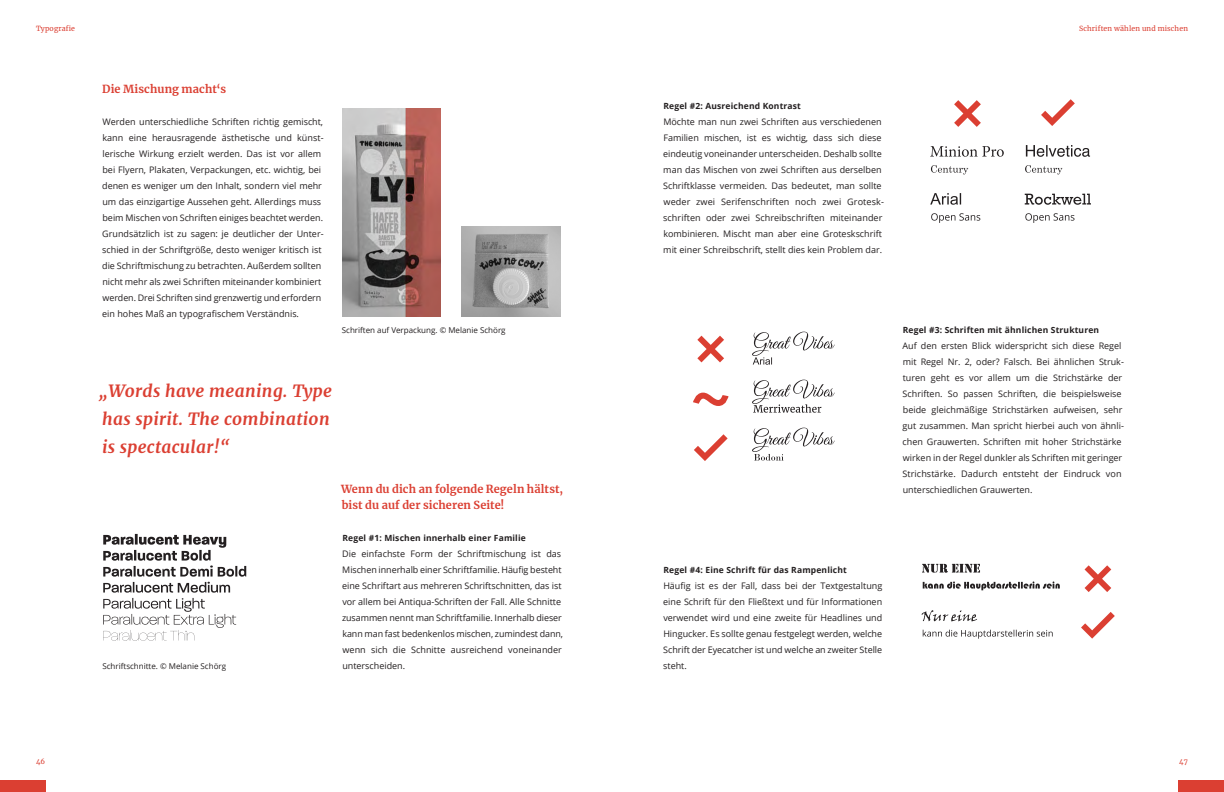
<style>
.page{position:relative;width:1224px;height:792px;background:#fff}
.page>*{position:absolute;margin:0;border:0;box-sizing:border-box;transform-origin:0 0}
.t1{font:italic 700 17px/28px "Merriweather";letter-spacing:.02em;color:#db3f32}
.t2{font:700 11px/16px "Merriweather";letter-spacing:.005em;color:#db3f32}
.t3{font:9px/16px "Open Sans";color:#231f20}
.t4{font:700 8.5px "Open Sans";letter-spacing:.02em;color:#231f20}
.t5{font:8px "Open Sans";color:#231f20}
.t6{font:7px "Merriweather";letter-spacing:.02em;color:#db3f32}
</style>
<div class="page">
<div style="left:0;top:781px;width:46px;height:11px;background:#db3f32"></div>
<svg style="left:103px;top:534px;width:143px;height:107px"></svg>
<svg style="left:931px;top:165px;width:37px;height:9px"></svg>
<svg style="left:930px;top:146px;width:74px;height:11px"></svg>
<svg style="left:931px;top:213px;width:49px;height:10px"></svg>
<svg style="left:930px;top:193px;width:31px;height:12px"></svg>
<svg style="left:1025px;top:165px;width:37px;height:9px"></svg>
<svg style="left:1026px;top:145px;width:64px;height:12px"></svg>
<svg style="left:1025px;top:194px;width:66px;height:11px"></svg>
<svg style="left:1025px;top:213px;width:50px;height:10px"></svg>
<svg style="left:697px;top:336px;width:27px;height:26px"></svg>
<svg style="left:954px;top:100px;width:27px;height:27px"></svg>
<svg style="left:1085px;top:565px;width:26px;height:27px"></svg>
<svg style="left:752px;top:332px;width:83px;height:33px"></svg>
<svg style="left:923px;top:581px;width:137px;height:9px"></svg>
<svg style="left:922px;top:564px;width:58px;height:9px"></svg>
<svg style="left:923px;top:630px;width:130px;height:9px"></svg>
<svg style="left:922px;top:610px;width:55px;height:11px"></svg>
<svg style="left:752px;top:380px;width:83px;height:33px"></svg>
<svg style="left:752px;top:428px;width:83px;height:33px"></svg>
<svg style="left:694px;top:434px;width:34px;height:27px"></svg>
<svg style="left:1041px;top:99px;width:34px;height:27px"></svg>
<svg style="left:1081px;top:612px;width:34px;height:27px"></svg>
<svg style="left:693px;top:392px;width:36px;height:14px"></svg>
<div style="left:1178px;top:781px;width:46px;height:11px;background:#db3f32"></div>
<img style="left:461px;top:226px;width:100px;height:91px">
<img style="left:342px;top:109px;width:99px;height:208px">
<p class="t6" style="left:36px;top:24px;width:41px">Typografie</p>
<p class="t6" style="left:1079px;top:24px;width:110px">Schriften wählen und mischen</p>
<p class="t2" style="left:102px;top:80px;width:125px">Die Mischung macht‘s</p>
<p class="t3" style="left:102px;top:113px;width:223px">Werden unterschiedliche Schriften richtig gemischt, kann eine herausragende ästhetische und künst&shy;lerische Wirkung erzielt werden. Das ist vor allem bei Flyern, Plakaten, Verpackungen, etc. wichtig, bei denen es weniger um den Inhalt, sondern viel mehr um das einzigartige Aussehen geht. Allerdings muss beim Mischen von Schriften einiges beachtet werden.<br>Grundsätzlich ist zu sagen: je deutlicher der Unter&shy;schied in der Schriftgröße, desto weniger kritisch ist die Schriftmischung zu betrachten. Außerdem sollten nicht mehr als zwei Schriften miteinander kombiniert werden. Drei Schriften sind grenzwertig und erfordern ein hohes Maß an typografischem Verständnis.</p>
<p class="t5" style="left:342px;top:324px;width:165px">Schriften auf Verpackung. © Melanie Schörg</p>
<h1 class="t1" style="left:99px;top:376px;width:235px">„Words have meaning. Type has spirit. The combination is spectacular!“</h1>
<p class="t2" style="left:341px;top:480px;width:223px">Wenn du dich an folgende Regeln hältst, bist du auf der sicheren Seite!</p>
<p class="t4" style="left:663px;top:99px;width:139px">Regel #2: Ausreichend Kontrast</p>
<p class="t3" style="left:663px;top:113px;width:222px">Möchte man nun zwei Schriften aus verschiedenen Familien mischen, ist es wichtig, dass sich diese eindeutig voneinander unterscheiden. Deshalb sollte man das Mischen von zwei Schriften aus derselben Schriftklasse vermeiden. Das bedeutet, man sollte weder zwei Serifenschriften noch zwei Grotesk&shy;schriften oder zwei Schreibschriften miteinander kombinieren. Mischt man aber eine Groteskschrift mit einer Schreibschrift, stellt dies kein Problem dar.</p>
<p class="t4" style="left:342px;top:531px;width:185px">Regel #1: Mischen innerhalb einer Familie</p>
<p class="t3" style="left:342px;top:545px;width:223px">Die einfachste Form der Schriftmischung ist das Mischen innerhalb einer Schriftfamilie. Häufig besteht eine Schriftart aus mehreren Schriftschnitten, das ist vor allem bei Antiqua-Schriften der Fall. Alle Schnitte zusammen nennt man Schriftfamilie. Innerhalb dieser kann man fast bedenkenlos mischen, zumindest dann, wenn sich die Schnitte ausreichend voneinander unterscheiden.</p>
<p class="t4" style="left:663px;top:563px;width:185px">Regel #4: Eine Schrift für das Rampenlicht</p>
<p class="t3" style="left:663px;top:577px;width:221px;text-align:justify">Häufig ist es der Fall, dass bei der Textgestaltung eine Schrift für den Fließtext und für Informationen verwendet wird und eine zweite für Headlines und Hingucker. Es sollte genau festgelegt werden, welche Schrift der Eyecatcher ist und welche an zweiter Stelle</p>
<p class="t5" style="left:102px;top:660px;width:125px">Schriftschnitte. © Melanie Schörg</p>
<p class="t3" style="left:663px;top:657px;width:25px">steht.</p>
<p class="t4" style="left:903px;top:323px;width:198px">Regel #3: Schriften mit ähnlichen Strukturen</p>
<p class="t3" style="left:902px;top:337px;width:223px">Auf den ersten Blick widerspricht sich diese Regel mit Regel Nr. 2, oder? Falsch. Bei ähnlichen Struk&shy;turen geht es vor allem um die Strichstärke der Schriften. So passen Schriften, die beispielsweise beide gleichmäßige Strichstärken aufweisen, sehr gut zusammen. Man spricht hierbei auch von ähnli&shy;chen Grauwerten. Schriften mit hoher Strichstärke wirken in der Regel dunkler als Schriften mit geringer Strichstärke. Dadurch entsteht der Eindruck von unterschiedlichen Grauwerten.</p>
<p class="t6" style="left:36px;top:757px;width:11px">46</p>
<p class="t6" style="left:1179px;top:757px;width:10px">47</p>
</div>
